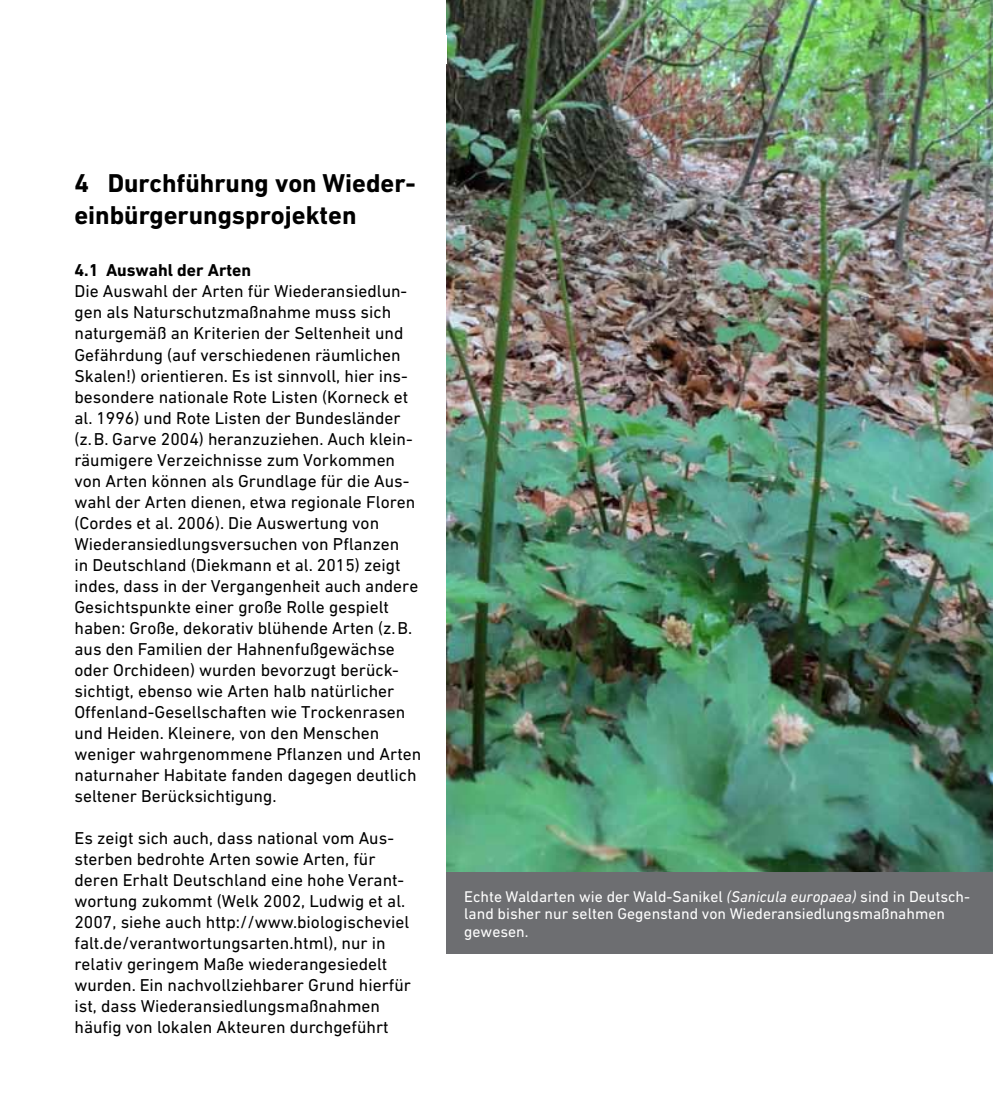
<style>
.page{position:relative;width:993px;height:1117px;background:#fff}
.page>*{position:absolute;margin:0;border:0;box-sizing:border-box;transform-origin:0 0}
.t1{font:700 26.25px/31.5px "DIN Next W1 G";color:#000}
.t2{font:17.5px/21px "DIN Next W1 G";color:#000}
.t3{font:700 17.5px "DIN Next W1 G";color:#000}
.t4{font:15.75px/17.5px "DIN Next W1 G";color:#fff}
.s1{font-style:italic}
</style>
<div class="page">
<img style="left:446px;top:0;width:546px;height:872px">
<div style="left:446px;top:872px;width:546px;height:81px;background:#6d6e71"></div>
<h1 class="t1" style="left:74px;top:167px;width:342px">4 Durchführung von Wieder&shy;einbürgerungsprojekten</h1>
<p class="t3" style="left:74px;top:260px;width:178px">4.1 Auswahl der Arten</p>
<p class="t2" style="left:74px;top:281px;width:348px">Die Auswahl der Arten für Wiederansiedlun&shy;gen als Naturschutzmaßnahme muss sich naturgemäß an Kriterien der Seltenheit und Gefährdung (auf verschiedenen räumlichen Skalen!) orientieren. Es ist sinnvoll, hier ins&shy;besondere nationale Rote Listen (Korneck et al. 1996) und Rote Listen der Bundesländer (z.B. Garve 2004) heranzuziehen. Auch klein&shy;räumigere Verzeichnisse zum Vorkommen von Arten können als Grundlage für die Aus&shy;wahl der Arten dienen, etwa regionale Floren (Cordes et al. 2006). Die Auswertung von Wiederansiedlungsversuchen von Pflanzen<br>in Deutschland (Diekmann et al. 2015) zeigt indes, dass in der Vergangenheit auch andere Gesichtspunkte einer große Rolle gespielt haben: Große, dekorativ blühende Arten (z.B. aus den Familien der Hahnenfußgewächse oder Orchideen) wurden bevorzugt berück&shy;sichtigt, ebenso wie Arten halb natürlicher Offenland-Gesellschaften wie Trockenrasen und Heiden. Kleinere, von den Menschen weniger wahrgenommene Pflanzen und Arten naturnaher Habitate fanden dagegen deutlich seltener Berücksichtigung.</p>
<p class="t2" style="left:74px;top:827px;width:338px">Es zeigt sich auch, dass national vom Aus&shy;sterben bedrohte Arten sowie Arten, für deren Erhalt Deutschland eine hohe Verant&shy;wortung zukommt (Welk 2002, Ludwig et al.<br>2007, siehe auch http://www.biologischeviel falt.de/verantwortungsarten.html), nur in relativ geringem Maße wiederangesiedelt wurden. Ein nachvollziehbarer Grund hierfür ist, dass Wiederansiedlungsmaßnahmen häufig von lokalen Akteuren durchgeführt</p>
<p class="t4" style="left:464px;top:887px;width:507px">Echte Waldarten wie der Wald-Sanikel <span class="s1">(Sanicula europaea)</span> sind in Deutsch&shy;land bisher nur selten Gegenstand von Wiederansiedlungsmaßnahmen gewesen.</p>
</div>
